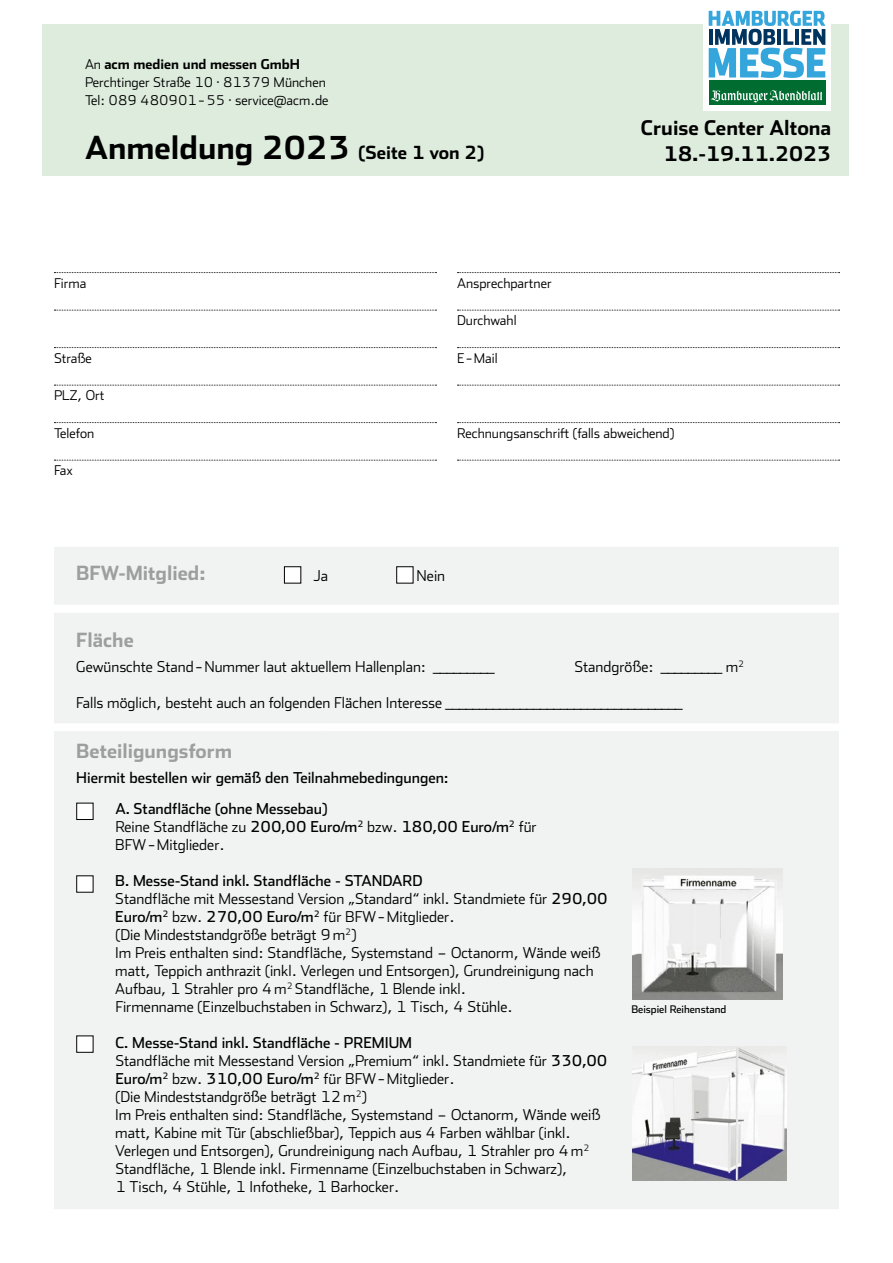
<style>
.page{position:relative;width:893px;height:1263px;background:#fff}
.page>*{position:absolute;margin:0;border:0;box-sizing:border-box;transform-origin:0 0}
.t1{font:700 31.5px "Stainless";color:#000}
.t2{font:700 20.1px/25px "Stainless";color:#000;text-align:right}
.t3{font:700 19.5px "Stainless";color:#9d9e9e}
.t4{font:300 15px/18px "Stainless";color:#000}
.t5{font:15px/30.8px "Stainless";color:#000}
.t6{font:300 13.5px/18px "Stainless";color:#000}
.t7{font:10.5px "Stainless";color:#000}
.s1{font-weight:700}
.s2{font-size:18px}
.s3{font-weight:400}
</style>
<div class="page">
<div style="left:43px;top:24px;width:806px;height:152px;background:#ddecdd"></div>
<div style="left:703px;top:5px;width:128px;height:106px;background:#fff"></div>
<div style="left:709px;top:80px;width:116px;height:25px;background:#006c30"></div>
<svg style="left:711px;top:90px;width:111px;height:13px"></svg>
<svg style="left:709px;top:11px;width:116px;height:67px"></svg>
<svg style="left:54px;top:272px;width:382px;height:1px"></svg>
<svg style="left:54px;top:310px;width:382px;height:1px"></svg>
<svg style="left:54px;top:347px;width:382px;height:1px"></svg>
<svg style="left:54px;top:385px;width:382px;height:1px"></svg>
<svg style="left:54px;top:422px;width:382px;height:1px"></svg>
<svg style="left:54px;top:460px;width:382px;height:1px"></svg>
<svg style="left:457px;top:272px;width:383px;height:1px"></svg>
<svg style="left:457px;top:310px;width:383px;height:1px"></svg>
<svg style="left:457px;top:347px;width:383px;height:1px"></svg>
<svg style="left:457px;top:385px;width:383px;height:1px"></svg>
<svg style="left:457px;top:422px;width:383px;height:1px"></svg>
<svg style="left:457px;top:460px;width:383px;height:1px"></svg>
<div style="left:54px;top:547px;width:785px;height:58px;background:#f1f2f2"></div>
<div style="left:54px;top:613px;width:785px;height:110px;background:#f1f2f2"></div>
<div style="left:54px;top:731px;width:785px;height:478px;background:#f1f2f2"></div>
<img style="left:632px;top:868px;width:150px;height:131px">
<img style="left:632px;top:1046px;width:155px;height:134px">
<div style="left:77px;top:803px;width:16px;height:16px;background:#fff"></div>
<div style="left:76px;top:803px;width:17px;height:17px;border:1px solid #000"></div>
<div style="left:77px;top:876px;width:16px;height:16px;background:#fff"></div>
<div style="left:77px;top:1036px;width:16px;height:16px;background:#fff"></div>
<div style="left:76px;top:1035px;width:17px;height:18px;border:1px solid #000"></div>
<div style="left:284px;top:567px;width:17px;height:16px;background:#fff"></div>
<div style="left:284px;top:566px;width:17px;height:17px;border:1px solid #000"></div>
<div style="left:397px;top:567px;width:16px;height:16px;background:#fff"></div>
<p class="t6" style="left:85px;top:55px;width:245px">An <span class="s1">acm medien und messen GmbH<br></span>Perchtinger Straße 10 · 81379 München<br>Tel: 089 480901-55 · service@acm.de</p>
<h1 class="t1" style="left:85px;top:129px;width:401px">Anmeldung 2023 <span class="s2">(Seite 1 von 2)</span></h1>
<h2 class="t2" style="left:641px;top:115px;width:192px">Cruise Center Altona<br>18.-19.11.2023</h2>
<p class="t6" style="left:54px;top:274px;width:34px">Firma</p>
<p class="t6" style="left:54px;top:349px;width:39px">Straße</p>
<p class="t6" style="left:54px;top:386px;width:52px">PLZ, Ort</p>
<p class="t6" style="left:54px;top:424px;width:42px">Telefon</p>
<p class="t6" style="left:54px;top:461px;width:20px">Fax</p>
<p class="t6" style="left:457px;top:274px;width:96px">Ansprechpartner</p>
<p class="t6" style="left:457px;top:311px;width:61px">Durchwahl</p>
<p class="t6" style="left:457px;top:349px;width:42px">E-Mail</p>
<p class="t6" style="left:457px;top:424px;width:219px">Rechnungsanschrift (falls abweichend)</p>
<h3 class="t3" style="left:76px;top:561px;width:131px">BFW-Mitglied:</h3>
<p class="t4" style="left:313px;top:566px;width:16px">Ja</p>
<p class="t4" style="left:417px;top:566px;width:30px">Nein</p>
<h3 class="t3" style="left:76px;top:628px;width:59px">Fläche</h3>
<p class="t4" style="left:76px;top:657px;width:419px">Gewünschte Stand-Nummer laut aktuellem Hallenplan: _________</p>
<p class="t4" style="left:574px;top:657px;width:171px">Standgröße: _________ m<sup>2</sup></p>
<p class="t4" style="left:76px;top:693px;width:607px">Falls möglich, besteht auch an folgenden Flächen Interesse ___________________________________</p>
<h3 class="t3" style="left:76px;top:738px;width:157px">Beteiligungsform</h3>
<p class="t5" style="left:115px;top:762px;width:334px;text-indent:-39px">Hiermit bestellen wir gemäß den Teilnahmebedingungen:<br>A. Standfläche (ohne Messebau)</p>
<p class="t4" style="left:115px;top:818px;width:423px">Reine Standfläche zu <span class="s3">200,00 Euro/m</span><sup>2</sup> bzw. <span class="s3">180,00 Euro/m</span><sup>2</sup> für<br>BFW-Mitglieder.</p>
<p class="t4" style="left:115px;top:872px;width:494px"><span class="s3">B. Messe-Stand inkl. Standfläche - STANDARD<br></span>Standfläche mit Messestand Version „Standard“ inkl. Standmiete für <span class="s3">290,00<br>Euro/m</span><sup>2</sup> bzw. <span class="s3">270,00 Euro/m</span><sup>2</sup> für BFW-Mitglieder.<br>(Die Mindeststandgröße beträgt 9m<sup>2</sup>)<br>Im Preis enthalten sind: Standfläche, Systemstand – Octanorm, Wände weiß matt, Teppich anthrazit (inkl. Verlegen und Entsorgen), Grundreinigung nach Aufbau, 1 Strahler pro 4m<sup>2</sup> Standfläche, 1 Blende inkl.<br>Firmenname (Einzelbuchstaben in Schwarz), 1 Tisch, 4 Stühle.</p>
<p class="t4" style="left:115px;top:1034px;width:494px"><span class="s3">C. Messe-Stand inkl. Standfläche - PREMIUM<br></span>Standfläche mit Messestand Version „Premium“ inkl. Standmiete für <span class="s3">330,00<br>Euro/m</span><sup>2</sup> bzw. <span class="s3">310,00 Euro/m</span><sup>2</sup> für BFW-Mitglieder.<br>(Die Mindeststandgröße beträgt 12m<sup>2</sup>)<br>Im Preis enthalten sind: Standfläche, Systemstand – Octanorm, Wände weiß matt, Kabine mit Tür (abschließbar), Teppich aus 4 Farben wählbar (inkl.<br>Verlegen und Entsorgen), Grundreinigung nach Aufbau, 1 Strahler pro 4m<sup>2<br></sup>Standfläche, 1 Blende inkl. Firmenname (Einzelbuchstaben in Schwarz),<br>1 Tisch, 4 Stühle, 1 Infotheke, 1 Barhocker.</p>
<p class="t7" style="left:631px;top:1002px;width:96px">Beispiel Reihenstand</p>
</div>
